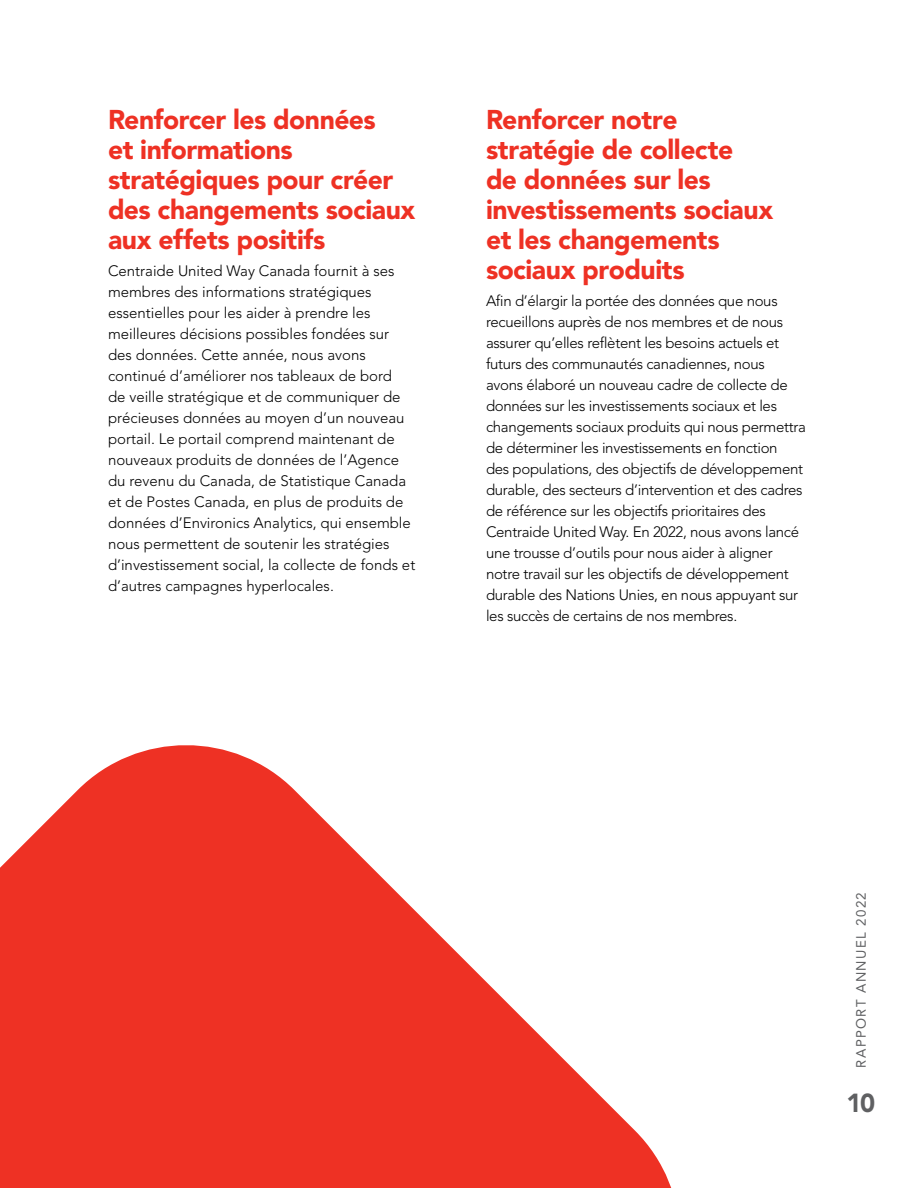
<style>
.page{position:relative;width:918px;height:1188px;background:#fff}
.page>*{position:absolute;margin:0;border:0;box-sizing:border-box;transform-origin:0 0}
.H3{font:900 27px/30px "Avenir";letter-spacing:-.02em;color:#ee3124}
.t1{font:900 25.95px "Avenir";color:#5f6062}
.body_copy{font:300 15px/21px "Avenir";letter-spacing:-.02em;color:#000}
.body_copy-2{font:300 15px/21px "Avenir";color:#000}
.t2{font:13.5px "Avenir";letter-spacing:.11em;color:#5f6062}
</style>
<div class="page">
<svg style="left:0;top:745px;width:672px;height:443px;fill:#ee3124"></svg>
<h2 class="H3" style="left:108px;top:104px;width:309px">Renforcer les données<br>et informations stratégiques pour créer des changements sociaux aux effets positifs</h2>
<p class="body_copy-2" style="left:108px;top:261px;width:309px">Centraide United Way Canada fournit à ses membres des informations stratégiques essentielles pour les aider à prendre les meilleures décisions possibles fondées sur des données. Cette année, nous avons continué d’améliorer nos tableaux de bord<br>de veille stratégique et de communiquer de précieuses données au moyen d’un nouveau portail. Le portail comprend maintenant de nouveaux produits de données de l’Agence du revenu du Canada, de Statistique Canada et de Postes Canada, en plus de produits de données d’Environics Analytics, qui ensemble nous permettent de soutenir les stratégies d’investissement social, la collecte de fonds et d’autres campagnes hyperlocales.</p>
<h2 class="H3" style="left:486px;top:104px;width:289px">Renforcer notre stratégie de collecte<br>de données sur les investissements sociaux et les changements sociaux produits</h2>
<p class="body_copy" style="left:486px;top:291px;width:321px">Afin d’élargir la portée des données que nous recueillons auprès de nos membres et de nous assurer qu’elles reflètent les besoins actuels et futurs des communautés canadiennes, nous<br>avons élaboré un nouveau cadre de collecte de données sur les investissements sociaux et les changements sociaux produits qui nous permettra de déterminer les investissements en fonction<br>des populations, des objectifs de développement durable, des secteurs d’intervention et des cadres de référence sur les objectifs prioritaires des Centraide United Way. En 2022, nous avons lancé une trousse d’outils pour nous aider à aligner notre travail sur les objectifs de développement durable des Nations Unies, en nous appuyant sur les succès de certains de nos membres.</p>
<p class="t2" style="left:853px;top:1068px;width:177px;rotate:-90deg">RAPPORT ANNUEL 2022</p>
<h2 class="t1" style="left:846px;top:1087px;width:30px">10</h2>
</div>
